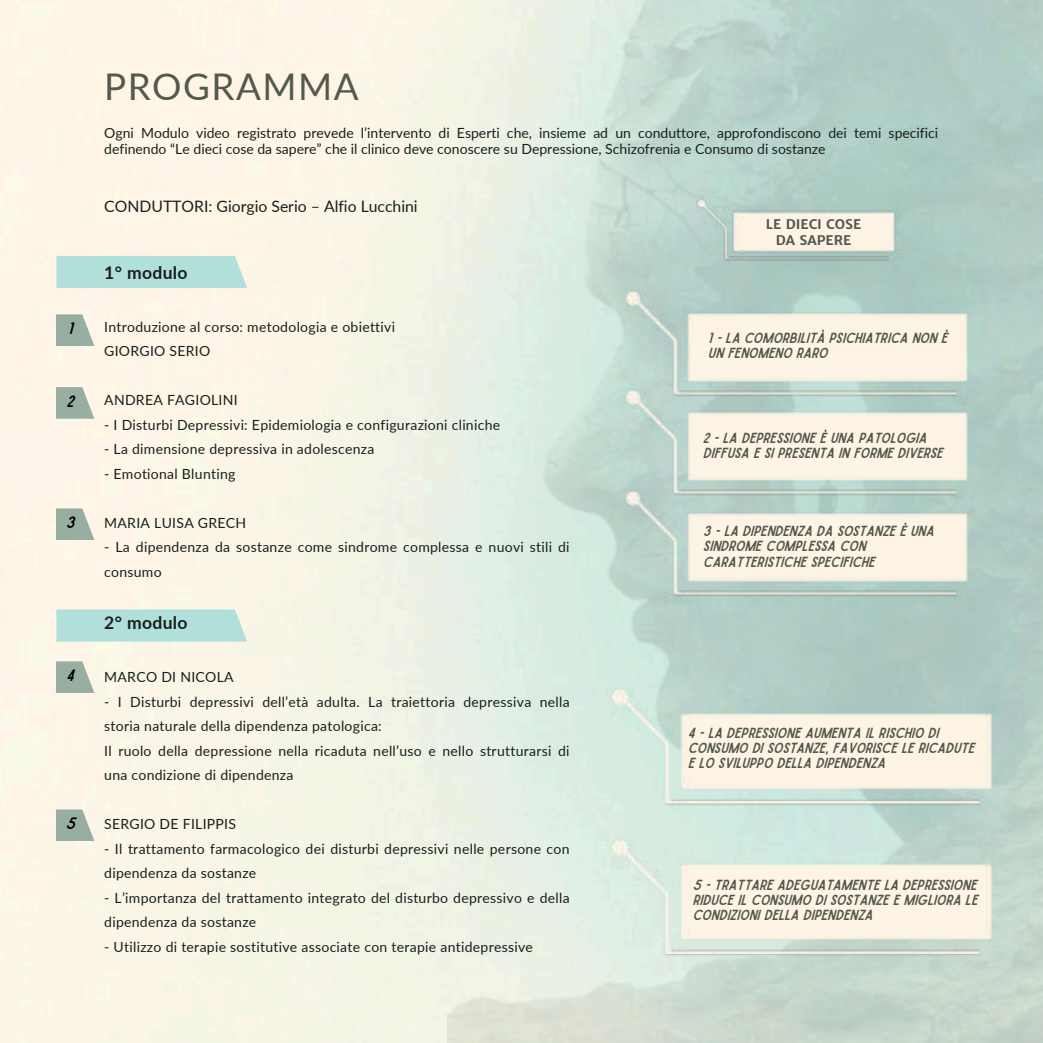
<style>
.page{position:relative;width:1043px;height:1043px;background:#fff}
.page>*{position:absolute;margin:0;border:0;box-sizing:border-box;transform-origin:0 0}
.t1{font:36.75px "Lato";letter-spacing:.04em;color:#54584d}
.t2{font:700 17.5px "Lato";letter-spacing:.02em;color:#181f1e}
.t3{font:15.75px "Lato";color:#181f1e}
.t4{font:15.75px "Sailors";color:#000}
.t5{font:14px/24.5px "Lato";letter-spacing:.02em;color:#181f1e}
.t6{font:14px/15.2px "Sailors";color:#54584d}
.t7{font:14px/16.3px "Lato";color:#181f1e}
.t8{font:700 13.3px/16.1px "Merriweather Sans";color:#54584d;text-align:center}
</style>
<div class="page">
<img style="left:590px;top:667px;width:417px;height:151px">
<div style="left:57px;top:256px;width:190px;height:32px;background:#b1dfda"></div>
<div style="left:57px;top:609px;width:190px;height:32px;background:#b1dfda"></div>
<img style="left:606px;top:272px;width:375px;height:99px">
<img style="left:590px;top:818px;width:417px;height:161px">
<img style="left:606px;top:371px;width:375px;height:101px">
<img style="left:606px;top:472px;width:375px;height:145px">
<img style="left:685px;top:188px;width:217px;height:84px">
<svg style="left:56px;top:314px;width:38px;height:32px"></svg>
<svg style="left:56px;top:387px;width:38px;height:31px"></svg>
<svg style="left:56px;top:508px;width:38px;height:31px"></svg>
<svg style="left:56px;top:661px;width:38px;height:31px"></svg>
<svg style="left:56px;top:809px;width:38px;height:31px"></svg>
<p class="t4" style="left:68px;top:317px;width:6px">1</p>
<p class="t4" style="left:66px;top:390px;width:9px">2</p>
<p class="t4" style="left:66px;top:511px;width:10px">3</p>
<p class="t4" style="left:66px;top:664px;width:9px">4</p>
<p class="t4" style="left:65px;top:812px;width:11px">5</p>
<h1 class="t1" style="left:104px;top:60px;width:256px">PROGRAMMA</h1>
<p class="t7" style="left:104px;top:124px;width:835px">Ogni Modulo video registrato prevede l’intervento di Esperti che, insieme ad un conduttore, approfondiscono dei temi specifici definendo “Le dieci cose da sapere” che il clinico deve conoscere su Depressione, Schizofrenia e Consumo di sostanze</p>
<p class="t3" style="left:104px;top:195px;width:315px">CONDUTTORI: Giorgio Serio – Alfio Lucchini</p>
<p class="t2" style="left:104px;top:260px;width:85px">1° modulo</p>
<p class="t5" style="left:104px;top:314px;width:292px">Introduzione al corso: metodologia e obiettivi<br>GIORGIO SERIO</p>
<p class="t5" style="left:104px;top:387px;width:135px">ANDREA FAGIOLINI</p>
<p class="t5" style="left:104px;top:412px;width:397px">- I Disturbi Depressivi: Epidemiologia e configurazioni cliniche</p>
<p class="t5" style="left:104px;top:436px;width:272px">- La dimensione depressiva in adolescenza</p>
<p class="t5" style="left:104px;top:461px;width:133px">- Emotional Blunting</p>
<p class="t5" style="left:104px;top:510px;width:143px">MARIA LUISA GRECH</p>
<p class="t5" style="left:104px;top:534px;width:466px">- La dipendenza da sostanze come sindrome complessa e nuovi stili di consumo</p>
<p class="t2" style="left:104px;top:610px;width:85px">2° modulo</p>
<p class="t5" style="left:104px;top:664px;width:131px">MARCO DI NICOLA</p>
<p class="t5" style="left:104px;top:688px;width:466px">- I Disturbi depressivi dell’età adulta. La traiettoria depressiva nella storia naturale della dipendenza patologica:<br>Il ruolo della depressione nella ricaduta nell’uso e nello strutturarsi di una condizione di dipendenza</p>
<p class="t5" style="left:104px;top:811px;width:133px">SERGIO DE FILIPPIS</p>
<p class="t5" style="left:104px;top:835px;width:466px">- Il trattamento farmacologico dei disturbi depressivi nelle persone con dipendenza da sostanze</p>
<p class="t5" style="left:104px;top:884px;width:466px">- L’importanza del trattamento integrato del disturbo depressivo e della dipendenza da sostanze</p>
<p class="t5" style="left:104px;top:933px;width:430px">- Utilizzo di terapie sostitutive associate con terapie antidepressive</p>
<p class="t8" style="left:765px;top:216px;width:97px">LE DIECI COSE<br>DA SAPERE</p>
<p class="t6" style="left:707px;top:329px;width:241px">1 - LA COMORBILITÀ PSICHIATRICA NON È<br>UN FENOMENO RARO</p>
<p class="t6" style="left:702px;top:429px;width:241px">2 - LA DEPRESSIONE È UNA PATOLOGIA<br>DIFFUSA E SI PRESENTA IN FORME DIVERSE</p>
<p class="t6" style="left:702px;top:522px;width:232px">3 - LA DIPENDENZA DA SOSTANZE È UNA<br>SINDROME COMPLESSA CON<br>CARATTERISTICHE SPECIFICHE</p>
<p class="t6" style="left:687px;top:724px;width:288px">4 - LA DEPRESSIONE AUMENTA IL RISCHIO DI<br>CONSUMO DI SOSTANZE, FAVORISCE LE RICADUTE<br>E LO SVILUPPO DELLA DIPENDENZA</p>
<p class="t6" style="left:692px;top:876px;width:286px;text-align:justify">5 - TRATTARE ADEGUATAMENTE LA DEPRESSIONE RIDUCE IL CONSUMO DI SOSTANZE E MIGLIORA LE CONDIZIONI DELLA DIPENDENZA</p>
</div>
